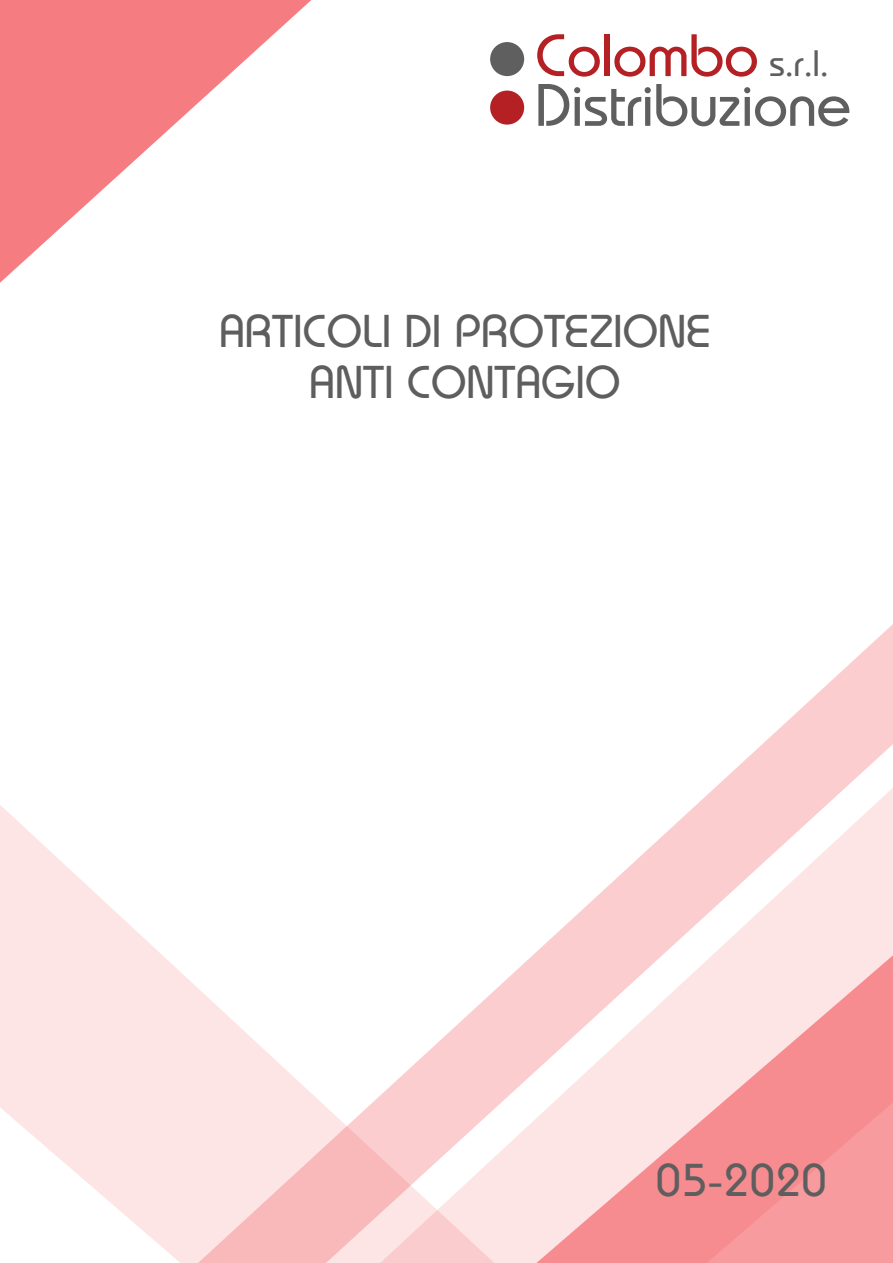
<style>
.page{position:relative;width:893px;height:1263px;background:#fff}
.page>*{position:absolute;margin:0;border:0;box-sizing:border-box;transform-origin:0 0}
.t1{font:55.05px/49.7px "Belgium";color:#5e5f5e}
.t2{font:42px/50.4px "Belgium";color:#5e5e5e;text-align:center}
.t3{font:33.6px "Belgium";color:#5e5f5e}
.s1{color:#b42024}
</style>
<div class="page">
<svg style="left:0;top:0;width:311px;height:283px"></svg>
<svg style="left:719px;top:624px;width:174px;height:160px"></svg>
<svg style="left:503px;top:784px;width:390px;height:479px"></svg>
<svg style="left:0;top:805px;width:503px;height:458px"></svg>
<svg style="left:525px;top:952px;width:368px;height:311px;background:#f9bcbd"></svg>
<div style="left:490px;top:42px;width:34px;height:34px;background:#5e5f5e;border-radius:50%"></div>
<div style="left:490px;top:91px;width:34px;height:34px;background:#b42024;border-radius:50%"></div>
<p class="t1" style="left:535px;top:27px;width:317px"><span class="s1">Colombo<br></span>Distribuzione</p>
<p class="t3" style="left:769px;top:41px;width:61px">s.r.l.</p>
<p class="t2" style="left:219px;top:304px;width:493px">ARTICOLI DI PROTEZIONE<br>ANTI CONTAGIO</p>
<p class="t2" style="left:655px;top:1153px;width:173px">05-2020</p>
</div>
